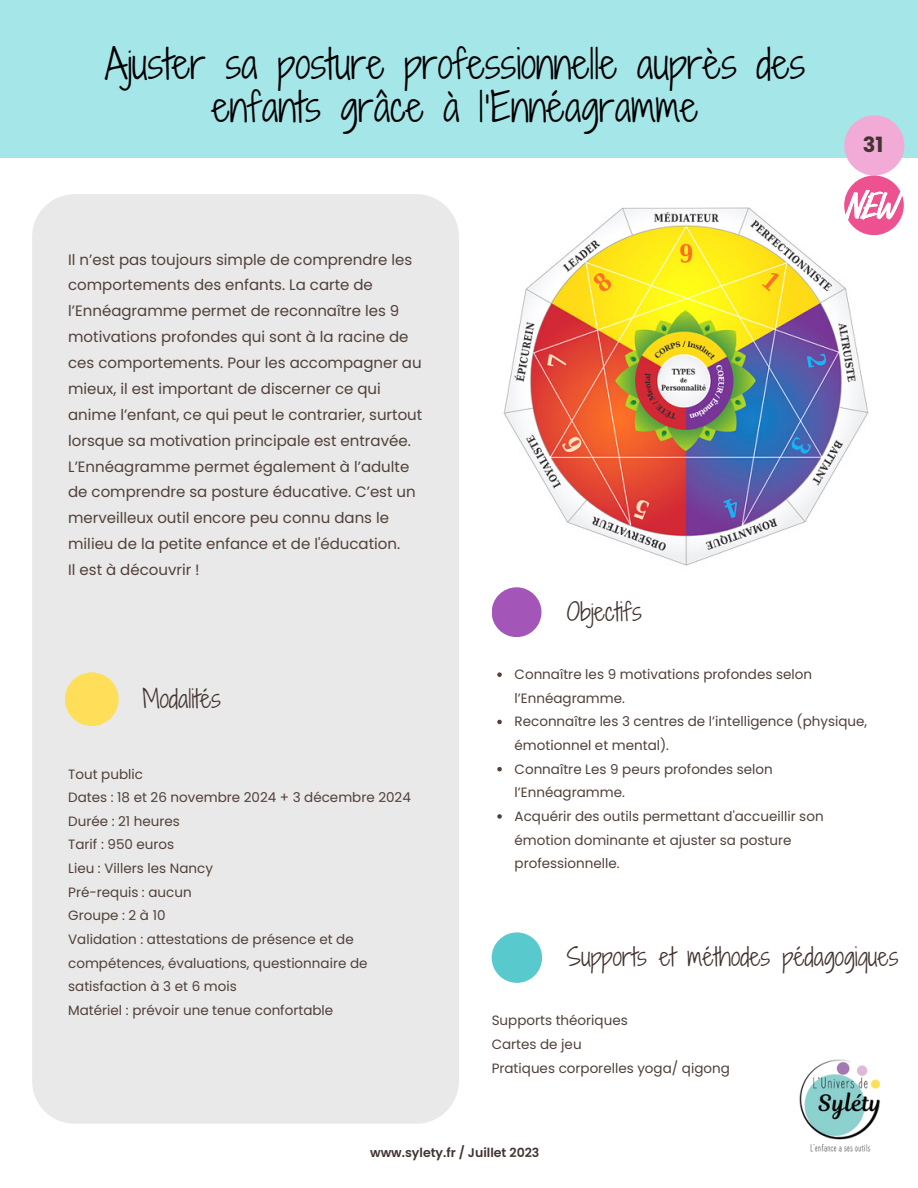
<style>
.page{position:relative;width:918px;height:1188px;background:#fff}
.page>*{position:absolute;margin:0;border:0;box-sizing:border-box;transform-origin:0 0}
.t1{font:39px/42.8px "Shadows Into Light Two";color:#000;text-align:center}
.t2{font:24px "Shadows Into Light Two";color:#423430}
.t3{font:700 21px "Poppins";color:#423430}
.t4{font:15px/25.8px "Poppins";color:#504038}
.t5{font:13.5px/23.7px "Poppins";color:#504038}
.t6{font:600 12.6px "Poppins";color:#423430}
</style>
<div class="page">
<img style="left:503px;top:207px;width:371px;height:359px">
<div style="left:492px;top:587px;width:49px;height:50px;background:#a356b8;border-radius:50%"></div>
<img style="left:783px;top:1048px;width:113px;height:113px;border-radius:50%">
<div style="left:32px;top:194px;width:427px;height:930px;background:#e9e9e9"></div>
<div style="left:65px;top:672px;width:54px;height:54px;background:#ffde59;border-radius:50%"></div>
<div style="left:0;top:0;width:918px;height:158px;background:#a5e6e9"></div>
<div style="left:844px;top:115px;width:60px;height:61px;background:#f1abd6;border-radius:50%"></div>
<div style="left:492px;top:932px;width:50px;height:51px;background:#58c9cd;border-radius:50%"></div>
<svg style="left:844px;top:176px;width:60px;height:59px"></svg>
<svg style="left:497px;top:672px;width:5px;height:5px"></svg>
<svg style="left:497px;top:720px;width:5px;height:4px"></svg>
<svg style="left:497px;top:767px;width:5px;height:4px"></svg>
<svg style="left:497px;top:814px;width:5px;height:5px"></svg>
<p class="t1" style="left:105px;top:42px;width:702px">Ajuster sa posture professionnelle auprès des enfants grâce à l’Ennéagramme</p>
<p class="t4" style="left:68px;top:246px;width:356px">Il n’est pas toujours simple de comprendre les comportements des enfants. La carte de l’Ennéagramme permet de reconnaître les 9 motivations profondes qui sont à la racine de ces comportements. Pour les accompagner au mieux, il est important de discerner ce qui anime l’enfant, ce qui peut le contrarier, surtout lorsque sa motivation principale est entravée.</p>
<p class="t4" style="left:68px;top:453px;width:349px">L’Ennéagramme permet également à l’adulte de comprendre sa posture éducative. C’est un merveilleux outil encore peu connu dans le milieu de la petite enfance et de l'éducation.</p>
<p class="t4" style="left:68px;top:557px;width:133px">Il est à découvrir !</p>
<p class="t2" style="left:567px;top:594px;width:76px">Objectifs</p>
<p class="t3" style="left:863px;top:130px;width:22px">31</p>
<p class="t2" style="left:142px;top:681px;width:80px">Modalités</p>
<p class="t5" style="left:68px;top:762px;width:76px">Tout public</p>
<p class="t5" style="left:68px;top:786px;width:344px">Dates : 18 et 26 novembre 2024 + 3 décembre 2024</p>
<p class="t5" style="left:68px;top:809px;width:113px">Durée : 21 heures</p>
<p class="t5" style="left:68px;top:833px;width:108px">Tarif : 950 euros</p>
<p class="t5" style="left:68px;top:857px;width:146px">Lieu : Villers les Nancy</p>
<p class="t5" style="left:68px;top:880px;width:125px">Pré-requis : aucun</p>
<p class="t5" style="left:68px;top:904px;width:99px">Groupe : 2 à 10</p>
<p class="t5" style="left:68px;top:927px;width:301px">Validation : attestations de présence et de compétences, évaluations, questionnaire de satisfaction à 3 et 6 mois</p>
<p class="t5" style="left:68px;top:998px;width:267px">Matériel : prévoir une tenue confortable</p>
<p class="t5" style="left:515px;top:663px;width:299px">Connaître les 9 motivations profondes selon l’Ennéagramme.</p>
<p class="t5" style="left:515px;top:710px;width:354px">Reconnaître les 3 centres de l’intelligence (physique, émotionnel et mental).</p>
<p class="t5" style="left:515px;top:757px;width:260px">Connaître Les 9 peurs profondes selon l’Ennéagramme.</p>
<p class="t5" style="left:515px;top:804px;width:311px">Acquérir des outils permettant d'accueillir son émotion dominante et ajuster sa posture professionnelle.</p>
<p class="t2" style="left:567px;top:939px;width:333px">Supports et méthodes pédagogiques</p>
<p class="t5" style="left:492px;top:1009px;width:138px">Supports théoriques</p>
<p class="t5" style="left:492px;top:1032px;width:91px">Cartes de jeu</p>
<p class="t5" style="left:492px;top:1056px;width:240px">Pratiques corporelles yoga/ qigong</p>
<p class="t6" style="left:370px;top:1144px;width:171px">www.sylety.fr / Juillet 2023</p>
</div>
